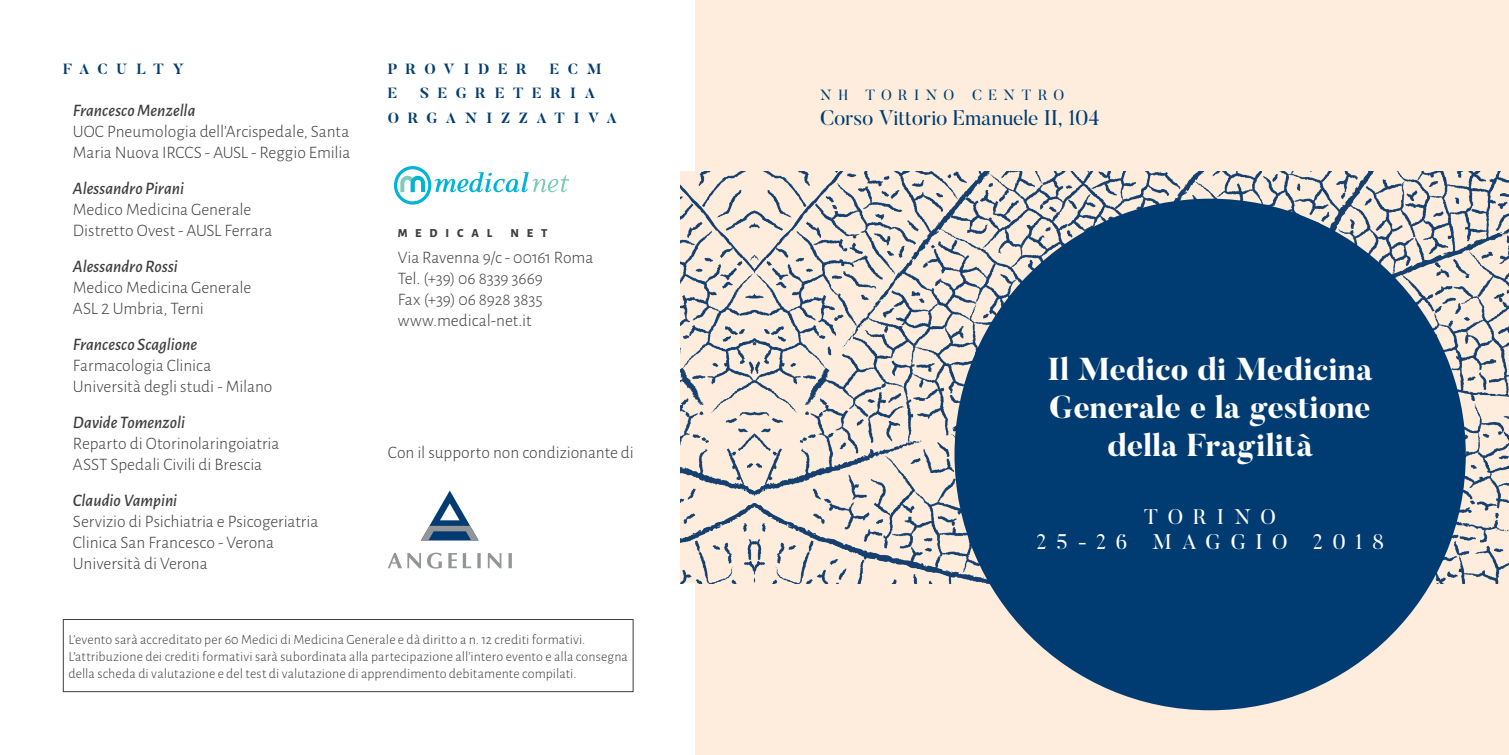
<style>
.page{position:relative;width:1509px;height:755px;background:#fff}
.page>*{position:absolute;margin:0;border:0;box-sizing:border-box;transform-origin:0 0}
.t1{font:800 31.5px/37.8px "Butler";letter-spacing:-.005em;color:#fff;text-align:center}
.t2{font:21px "Butler";letter-spacing:-.005em;color:#003c72}
.t3{font:21px/24.5px "Butler";letter-spacing:.47em;color:#fff;text-align:center}
.t4{font:300 17.5px/21px "Alegreya Sans";color:#3e3e3f}
.t5{font:italic 500 17.5px "Alegreya Sans";color:#3e3e3f}
.t6{font:700 14.7px/24.5px "Butler";letter-spacing:.585em;color:#003c72}
.t7{font:14.7px "Butler";letter-spacing:.43em;color:#003c72}
.t8{font:700 14.7px "Butler";letter-spacing:.56em;color:#003c72}
.t9{font:300 14px/16.8px "Alegreya Sans";letter-spacing:.01em;color:#3e3e3f}
.t10{font:800 12.25px "Alegreya Sans";letter-spacing:.64em;color:#3e3e3f}
</style>
<div class="page">
<div style="left:695px;top:0;width:813px;height:754px;background:#feeddc"></div>
<img style="left:754px;top:172px;width:754px;height:410px">
<svg style="left:680px;top:172px;width:74px;height:410px"></svg>
<svg style="left:421px;top:490px;width:57px;height:50px"></svg>
<svg style="left:388px;top:552px;width:33px;height:16px"></svg>
<svg style="left:427px;top:552px;width:15px;height:16px"></svg>
<svg style="left:448px;top:553px;width:23px;height:14px"></svg>
<svg style="left:477px;top:553px;width:3px;height:15px"></svg>
<svg style="left:488px;top:553px;width:13px;height:15px"></svg>
<svg style="left:508px;top:553px;width:4px;height:15px"></svg>
<div style="left:63px;top:618px;width:570px;height:73px;border:1px solid #3e3e3f"></div>
<svg style="left:394px;top:166px;width:175px;height:38px"></svg>
<div style="left:954px;top:198px;width:511px;height:511px;background:#003c72;border-radius:50%"></div>
<p class="t8" style="left:63px;top:59px;width:123px">FACULTY</p>
<p class="t5" style="left:73px;top:98px;width:124px">Francesco Menzella</p>
<p class="t4" style="left:73px;top:120px;width:279px">UOC Pneumologia dell’Arcispedale, Santa<br>Maria Nuova IRCCS - AUSL - Reggio Emilia</p>
<p class="t5" style="left:73px;top:176px;width:112px">Alessandro Pirani</p>
<p class="t4" style="left:73px;top:198px;width:201px">Medico Medicina Generale<br>Distretto Ovest - AUSL Ferrara</p>
<p class="t5" style="left:73px;top:253px;width:106px">Alessandro Rossi</p>
<p class="t4" style="left:73px;top:276px;width:180px">Medico Medicina Generale<br>ASL 2 Umbria, Terni</p>
<p class="t5" style="left:73px;top:331px;width:126px">Francesco Scaglione</p>
<p class="t4" style="left:73px;top:353px;width:140px">Farmacologia Clinica</p>
<p class="t4" style="left:73px;top:374px;width:201px">Università degli studi - Milano</p>
<p class="t5" style="left:73px;top:409px;width:114px">Davide Tomenzoli</p>
<p class="t4" style="left:73px;top:431px;width:208px">Reparto di Otorinolaringoiatria<br>ASST Spedali Civili di Brescia</p>
<p class="t5" style="left:73px;top:487px;width:106px">Claudio Vampini</p>
<p class="t4" style="left:73px;top:509px;width:247px">Servizio di Psichiatria e Psicogeriatria</p>
<p class="t4" style="left:73px;top:530px;width:202px">Clinica San Francesco - Verona</p>
<p class="t4" style="left:73px;top:551px;width:136px">Università di Verona</p>
<p class="t6" style="left:388px;top:56px;width:141px">PROVIDER</p>
<p class="t6" style="left:549px;top:56px;width:53px">ECM</p>
<p class="t6" style="left:388px;top:81px;width:11px">E</p>
<p class="t6" style="left:388px;top:81px;width:230px;text-indent:32px">SEGRETERIA<br>ORGANIZZATIVA</p>
<p class="t10" style="left:397px;top:224px;width:96px">MEDICAL</p>
<p class="t10" style="left:510px;top:224px;width:39px">NET</p>
<p class="t4" style="left:397px;top:246px;width:197px">Via Ravenna 9/c - 00161 Roma</p>
<p class="t4" style="left:397px;top:267px;width:147px">Tel. (+39) 06 8339 3669</p>
<p class="t4" style="left:397px;top:288px;width:146px">Fax (+39) 06 8928 3835</p>
<p class="t4" style="left:397px;top:309px;width:135px">www.medical-net.it</p>
<p class="t4" style="left:388px;top:440px;width:248px">Con il supporto non condizionante di</p>
<p class="t9" style="left:68px;top:630px;width:518px">L’evento sarà accreditato per 60 Medici di Medicina Generale e dà diritto a n. 12 crediti formativi.</p>
<p class="t9" style="left:68px;top:647px;width:561px">L’attribuzione dei crediti formativi sarà subordinata alla partecipazione all’intero evento e alla consegna della scheda di valutazione e del test di valutazione di apprendimento debitamente compilati.</p>
<p class="t7" style="left:820px;top:85px;width:245px">NH TORINO CENTRO</p>
<p class="t2" style="left:820px;top:104px;width:281px">Corso Vittorio Emanuele II, 104</p>
<p class="t1" style="left:1047px;top:351px;width:327px">Il Medico di Medicina<br>Generale e la gestione della Fragilità</p>
<p class="t3" style="left:1036px;top:504px;width:348px">TORINO<br>25-26 MAGGIO 2018</p>
</div>
